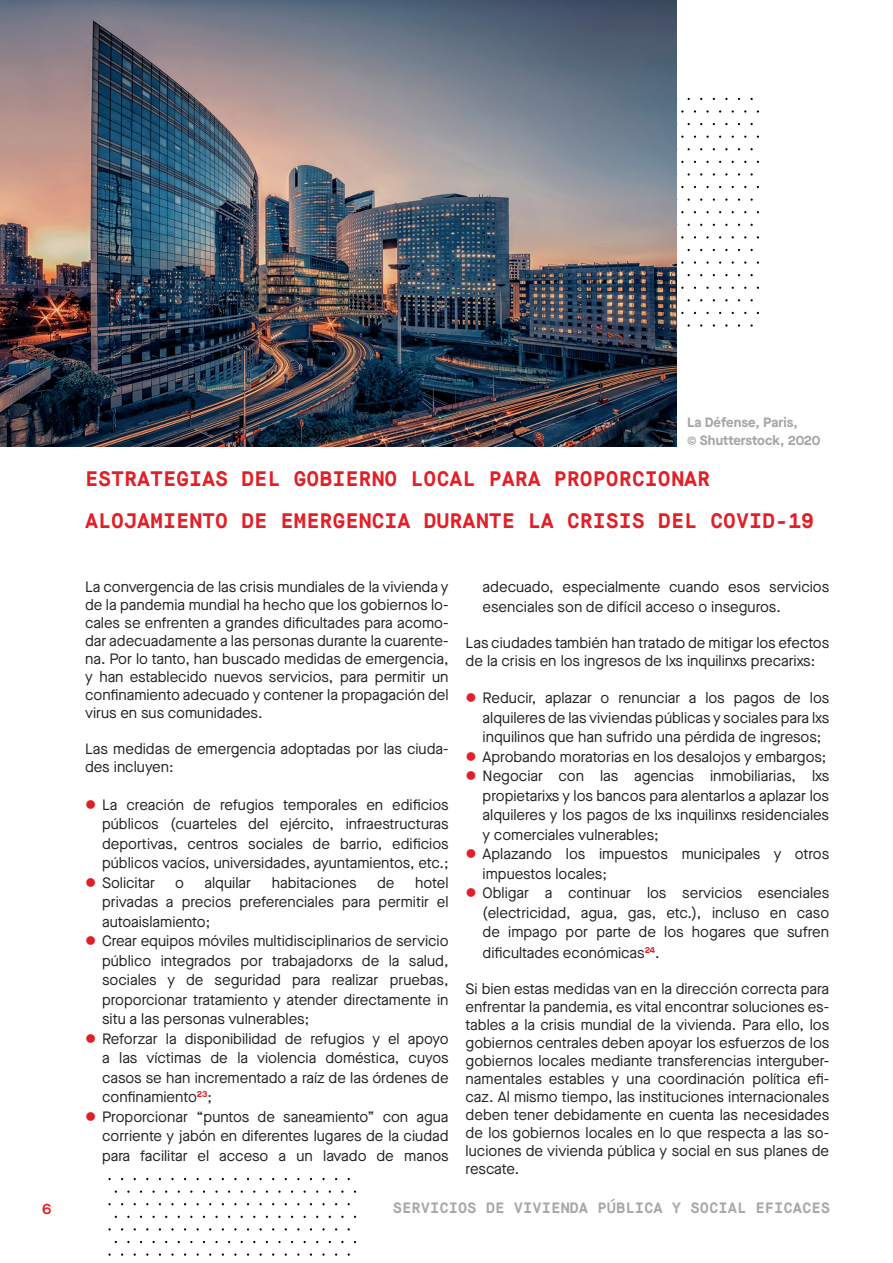
<style>
.page{position:relative;width:893px;height:1263px;background:#fff}
.page>*{position:absolute;margin:0;border:0;box-sizing:border-box;transform-origin:0 0}
.small_title{font:700 21px "Maison Mono";color:#e21f26}
.Body_text{font:15px/19.5px "Maison Neue";color:#231f20;text-align:justify}
.t1{font:700 15px "Maison Mono";color:#a8a8a6}
.t2{font:600 15px "Maison Neue";color:#e21f26}
.Source{font:700 13.5px/18px "Maison Neue";color:#a8a8a6}
</style>
<div class="page">
<img style="left:0;top:0;width:676px;height:447px">
<p class="Source" style="left:687px;top:412px;width:135px">La Défense, Paris,<br>© Shutterstock, 2020</p>
<p class="small_title" style="left:85px;top:466px;width:626px">ESTRATEGIAS DEL GOBIERNO LOCAL PARA PROPORCIONAR</p>
<p class="small_title" style="left:85px;top:508px;width:731px">ALOJAMIENTO DE EMERGENCIA DURANTE LA CRISIS DEL COVID-19</p>
<p class="Body_text" style="left:85px;top:578px;width:365px;line-height:18px">La convergencia de las crisis mundiales de la vivienda y de la pandemia mundial ha hecho que los gobiernos lo&shy;cales se enfrenten a grandes dificultades para acomo&shy;dar adecuadamente a las personas durante la cuarente&shy;na. Por lo tanto, han buscado medidas de emergencia, y han establecido nuevos servicios, para permitir un confinamiento adecuado y contener la propagación del virus en sus comunidades.</p>
<p class="Body_text" style="left:85px;top:740px;width:365px;line-height:18px">Las medidas de emergencia adoptadas por las ciuda&shy;des incluyen:</p>
<p class="Body_text" style="left:102px;top:795px;width:348px">La creación de refugios temporales en edificios públicos (cuarteles del ejército, infraestructuras deportivas, centros sociales de barrio, edificios públicos vacíos, universidades, ayuntamientos, etc.;</p>
<p class="Body_text" style="left:102px;top:873px;width:54px">Solicitar</p>
<p class="Body_text" style="left:175px;top:873px;width:10px">o</p>
<p class="Body_text" style="left:204px;top:873px;width:48px">alquilar</p>
<p class="Body_text" style="left:272px;top:873px;width:86px">habitaciones</p>
<p class="Body_text" style="left:377px;top:873px;width:19px">de</p>
<p class="Body_text" style="left:102px;top:873px;width:348px;text-indent:313px">hotel privadas a precios preferenciales para permitir el autoaislamiento;</p>
<p class="Body_text" style="left:102px;top:931px;width:348px">Crear equipos móviles multidisciplinarios de servicio público integrados por trabajadorxs de la salud, sociales y de seguridad para realizar pruebas, proporcionar tratamiento y atender directamente in situ a las personas vulnerables;</p>
<p class="Body_text" style="left:102px;top:1029px;width:348px">Reforzar la disponibilidad de refugios y el apoyo a las víctimas de la violencia doméstica, cuyos casos se han incrementado a raíz de las órdenes de confinamiento<sup>23</sup>;</p>
<p class="Body_text" style="left:102px;top:1107px;width:348px">Proporcionar “puntos de saneamiento” con agua corriente y jabón en diferentes lugares de la ciudad para facilitar el acceso a un lavado de manos</p>
<p class="Body_text" style="left:483px;top:577px;width:348px">adecuado, especialmente cuando esos servicios esenciales son de difícil acceso o inseguros.</p>
<p class="Body_text" style="left:466px;top:633px;width:365px;line-height:18px">Las ciudades también han tratado de mitigar los efectos de la crisis en los ingresos de lxs inquilinxs precarixs:</p>
<p class="Body_text" style="left:483px;top:688px;width:348px">Reducir, aplazar o renunciar a los pagos de los alquileres de las viviendas públicas y sociales para lxs inquilinos que han sufrido una pérdida de ingresos;</p>
<p class="Body_text" style="left:483px;top:747px;width:345px">Aprobando moratorias en los desalojos y embargos;</p>
<p class="Body_text" style="left:483px;top:766px;width:348px">Negociar con las agencias inmobiliarias, lxs propietarixs y los bancos para alentarlos a aplazar los alquileres y los pagos de lxs inquilinxs residenciales y comerciales vulnerables;</p>
<p class="Body_text" style="left:483px;top:844px;width:348px">Aplazando los impuestos municipales y otros impuestos locales;</p>
<p class="Body_text" style="left:483px;top:883px;width:348px">Obligar a continuar los servicios esenciales (electricidad, agua, gas, etc.), incluso en caso de impago por parte de los hogares que sufren</p>
<p class="Body_text" style="left:483px;top:943px;width:179px">dificultades económicas<sup>24</sup>.</p>
<p class="Body_text" style="left:466px;top:980px;width:365px;line-height:18px">Si bien estas medidas van en la dirección correcta para enfrentar la pandemia, es vital encontrar soluciones es&shy;tables a la crisis mundial de la vivienda. Para ello, los gobiernos centrales deben apoyar los esfuerzos de los gobiernos locales mediante transferencias interguber&shy;namentales estables y una coordinación política efi&shy;caz. Al mismo tiempo, las instituciones internacionales deben tener debidamente en cuenta las necesidades de los gobiernos locales en lo que respecta a las so&shy;luciones de vivienda pública y social en sus planes de rescate.</p>
<p class="t2" style="left:42px;top:1198px;width:11px">6</p>
<p class="t1" style="left:393px;top:1198px;width:439px">SERVICIOS DE VIVIENDA PÚBLICA Y SOCIAL EFICACES</p>
</div>
